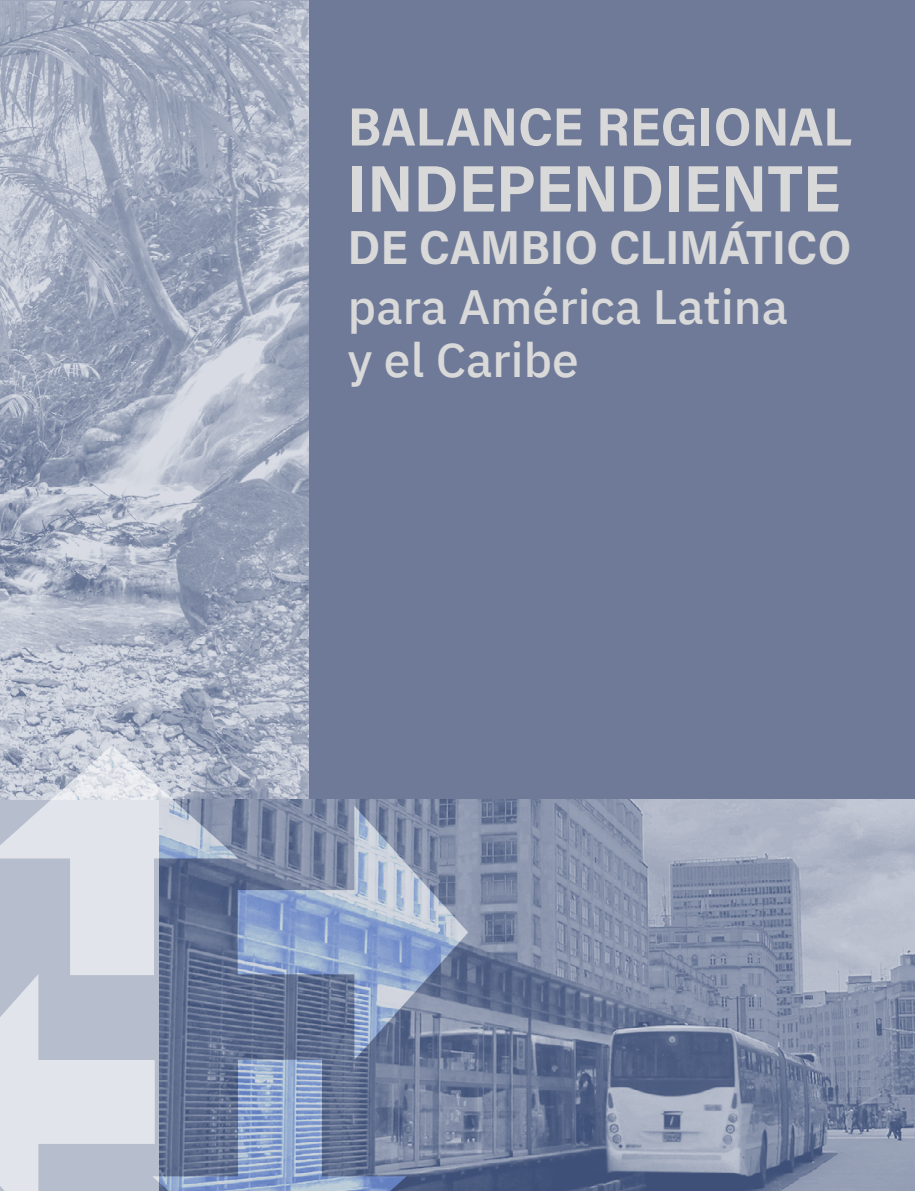
<style>
.page{position:relative;width:915px;height:1191px;background:#fff}
.page>*{position:absolute;margin:0;border:0;box-sizing:border-box;transform-origin:0 0}
.t1{font:66px "Acumin Variable Concept";letter-spacing:.005em;color:#d9d9d9}
.t2{font:54px "Acumin Variable Concept";letter-spacing:.005em;color:#d9d9d9}
.t3{font:500 48px/52.5px "IBM Plex Sans";color:#d9d9d9}
.t4{font:48px "Acumin Variable Concept";color:#d9d9d9}
</style>
<div class="page">
<hr style="left:914px;top:0;width:1px;height:260px;background:#0d2254">
<div style="left:308px;top:0;width:606px;height:799px;background:#6e7a98"></div>
<img style="left:0;top:1px;width:308px;height:798px">
<img style="left:238px;top:799px;width:676px;height:392px">
<svg style="left:238px;top:806px;width:230px;height:254px;background:#8a9ab9"></svg>
<svg style="left:0;top:745px;width:238px;height:229px;background:#b5bccc"></svg>
<svg style="left:0;top:974px;width:406px;height:217px;background:#95a1b9"></svg>
<p class="t2" style="left:348px;top:90px;width:505px">BALANCE REGIONAL</p>
<h1 class="t1" style="left:348px;top:143px;width:494px">INDEPENDIENTE</h1>
<p class="t4" style="left:348px;top:214px;width:504px">DE CAMBIO CLIMÁTICO</p>
<p class="t3" style="left:348px;top:277px;width:441px">para América Latina y el Caribe</p>
</div>
